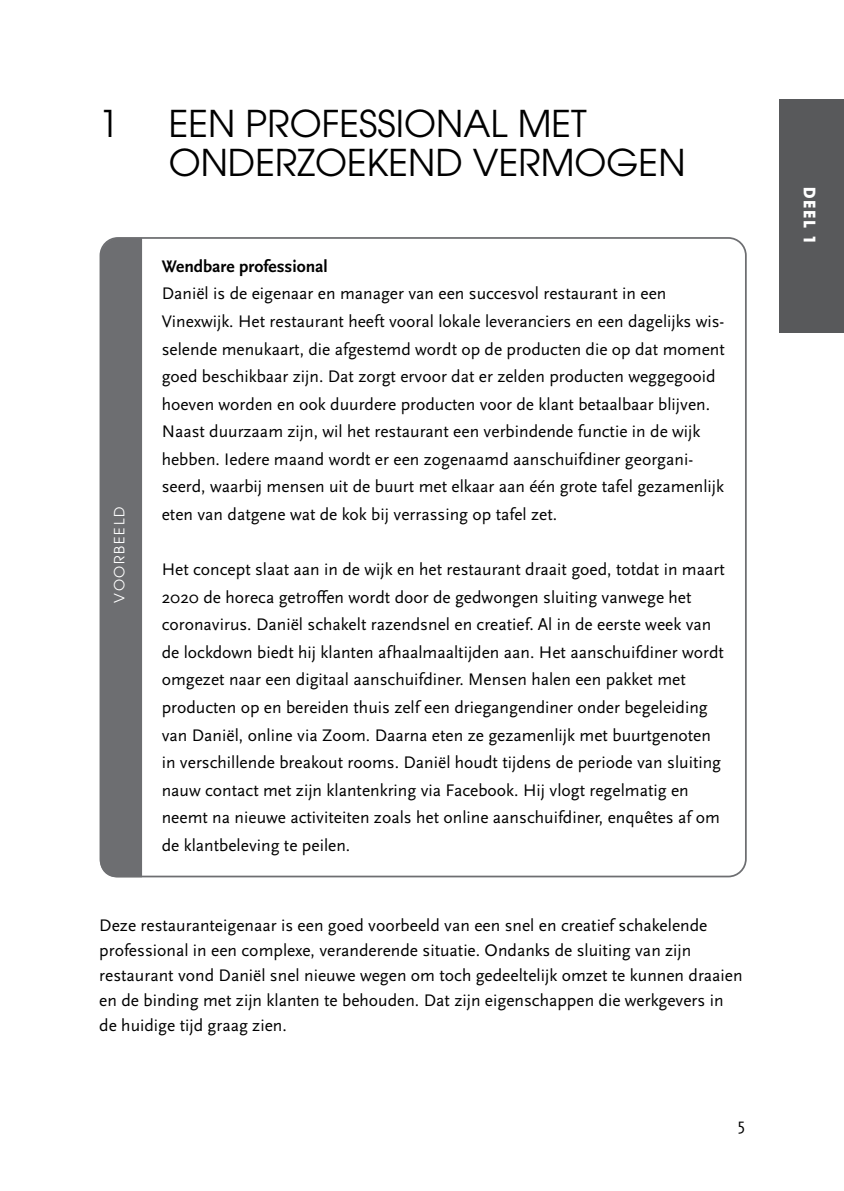
<style>
.page{position:relative;width:844px;height:1191px;background:#fff}
.page>*{position:absolute;margin:0;border:0;box-sizing:border-box;transform-origin:0 0}
.t1{font:36.75px/38.5px "ITC Avant Garde Pro";color:#000}
.t2{font:17.5px/27.7px "Scala Sans Pro";color:#000}
.t3{font:700 17.5px "Scala Sans Pro";color:#000}
.t4{font:700 15.75px "ITC Avant Garde Pro";color:#fff}
.t5{font:14px "ITC Avant Garde Pro";letter-spacing:.12em;color:#fff}
</style>
<div class="page">
<div style="left:102px;top:240px;width:40px;height:637px;background:#6d6e71"></div>
<div style="left:779px;top:99px;width:64px;height:233px;background:#58595b"></div>
<h1 class="t1" style="left:99px;top:104px;width:22px">1</h1>
<h1 class="t1" style="left:169px;top:104px;width:518px">EEN PROFESSIONAL MET<br>ONDERZOEKEND VERMOGEN</h1>
<p class="t5" style="left:111px;top:603px;width:98px;rotate:-90deg">VOORBEELD</p>
<p class="t3" style="left:162px;top:256px;width:167px">Wendbare professional</p>
<p class="t2" style="left:162px;top:280px;width:564px">Daniël is de eigenaar en manager van een succesvol restaurant in een Vinexwijk. Het restaurant heeft vooral lokale leveranciers en een dagelijks wis&shy;selende menukaart, die afgestemd wordt op de producten die op dat moment goed beschikbaar zijn. Dat zorgt ervoor dat er zelden producten weggegooid hoeven worden en ook duurdere producten voor de klant betaalbaar blijven.<br>Naast duurzaam zijn, wil het restaurant een verbindende functie in de wijk hebben. Iedere maand wordt er een zogenaamd aanschuifdiner georgani&shy;seerd, waarbij mensen uit de buurt met elkaar aan één grote tafel gezamenlijk eten van datgene wat de kok bij verrassing op tafel zet.</p>
<p class="t2" style="left:162px;top:555px;width:564px">Het concept slaat aan in de wijk en het restaurant draait goed, totdat in maart 2020 de horeca getroffen wordt door de gedwongen sluiting vanwege het coronavirus. Daniël schakelt razendsnel en creatief. Al in de eerste week van de lockdown biedt hij klanten afhaalmaaltijden aan. Het aanschuifdiner wordt omgezet naar een digitaal aanschuifdiner. Mensen halen een pakket met producten op en bereiden thuis zelf een driegangendiner onder begeleiding van Daniël, online via Zoom. Daarna eten ze gezamenlijk met buurtgenoten in verschillende breakout rooms. Daniël houdt tijdens de periode van sluiting nauw contact met zijn klantenkring via Facebook. Hij vlogt regelmatig en neemt na nieuwe activiteiten zoals het online aanschuifdiner, enquêtes af om de klantbeleving te peilen.</p>
<p class="t2" style="left:99px;top:913px;width:644px;line-height:24.8px">Deze restauranteigenaar is een goed voorbeeld van een snel en creatief schakelende professional in een complexe, veranderende situatie. Ondanks de sluiting van zijn restaurant vond Daniël snel nieuwe wegen om toch gedeeltelijk omzet te kunnen draaien en de binding met zijn klanten te behouden. Dat zijn eigenschappen die werkgevers in de huidige tijd graag zien.</p>
<p class="t2" style="left:737px;top:1110px;width:9px">5</p>
<p class="t4" style="left:820px;top:187px;width:58px;rotate:90deg">DEEL 1</p>
</div>
